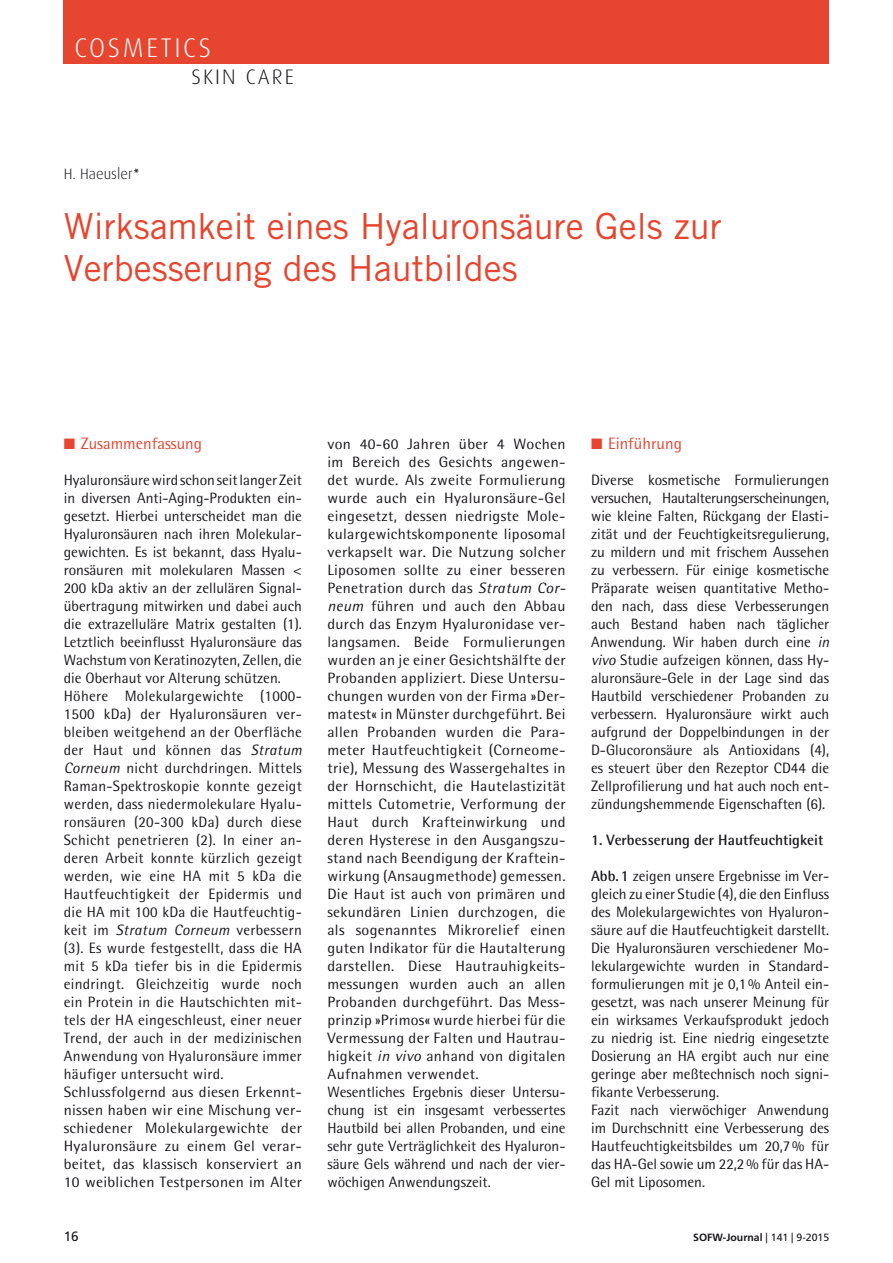
<style>
.page{position:relative;width:893px;height:1263px;background:#fff}
.page>*{position:absolute;margin:0;border:0;box-sizing:border-box;transform-origin:0 0}
.t1{font:36px/42px "Trade Gothic";color:#e6452f}
.t2{font:300 27px "Dax";color:#fff}
.t3{font:300 21px "Dax";letter-spacing:.1em;color:#1a171c}
.t4{font:16.5px "Rotis Semi Sans";color:#e6452f}
.t5{font:15px/18px "Rotis Semi Sans";letter-spacing:.02em;color:#1a171c}
.t6{font:15px/18px "Rotis Semi Sans";letter-spacing:.02em;color:#1a171c;scale:1.04 1}
.t7{font:15px/18px "Rotis Semi Sans";color:#1a171c}
.t8{font:700 15px "Rotis Semi Sans";color:#1a171c}
.t9{font:300 15px "Dax";color:#1a171c}
.t10{font:13.5px "Frutiger CE";color:#1a171c}
.t11{font:700 10.5px "Frutiger";color:#1a171c}
.s1{font-family:"Rotis Semi Sans";font-weight:400;font-style:italic}
.s2{font-style:italic}
.s3{font-weight:700}
.s4{font-family:"Frutiger CE";font-weight:400}
</style>
<div class="page">
<div style="left:64px;top:0;width:765px;height:64px;background:#e6452f"></div>
<h2 class="t2" style="left:74px;top:33px;width:138px">Cosmetics</h2>
<h3 class="t3" style="left:191px;top:66px;width:101px">SKI N CARE</h3>
<p class="t9" style="left:64px;top:165px;width:75px">H. Haeusler<span class="s1">*</span></p>
<h1 class="t1" style="left:64px;top:204px;width:659px">Wirksamkeit eines Hyaluronsäure Gels zur<br>Verbesserung des Hautbildes</h1>
<p class="t4" style="left:64px;top:433px;width:140px">■ Zusammenfassung</p>
<p class="t5" style="left:64px;top:470px;width:240px">Hyaluronsäure wird schon seit langer Zeit in diversen Anti-Aging-Produkten ein&shy;gesetzt. Hierbei unterscheidet man die Hyaluronsäuren nach ihren Molekular&shy;gewichten. Es ist bekannt, dass Hyalu&shy;ronsäuren mit molekularen Massen &lt; 200 kDa aktiv an der zellulären Signal&shy;übertragung mitwirken und dabei auch die extrazelluläre Matrix gestalten (1).<br>Letztlich beeinflusst Hyaluronsäure das Wachstum von Keratinozyten, Zellen, die die Oberhaut vor Alterung schützen.<br>Höhere Molekulargewichte (1000- 1500 kDa) der Hyaluronsäuren ver&shy;bleiben weitgehend an der Oberfläche der Haut und können das <span class="s2">Stratum Corneum</span> nicht durchdringen. Mittels Raman-Spektroskopie konnte gezeigt werden, dass niedermolekulare Hyalu&shy;ronsäuren (20-300 kDa) durch diese Schicht penetrieren (2). In einer an&shy;deren Arbeit konnte kürzlich gezeigt werden, wie eine HA mit 5 kDa die Hautfeuchtigkeit der Epidermis und die HA mit 100 kDa die Hautfeuchtig&shy;keit im <span class="s2">Stratum Corneum</span> verbessern (3). Es wurde festgestellt, dass die HA mit 5 kDa tiefer bis in die Epidermis eindringt. Gleichzeitig wurde noch ein Protein in die Hautschichten mit&shy;tels der HA eingeschleust, einer neuer Trend, der auch in der medizinischen Anwendung von Hyaluronsäure immer häufiger untersucht wird.<br>Schlussfolgernd aus diesen Erkennt&shy;nissen haben wir eine Mischung ver&shy;schiedener Molekulargewichte der Hyaluronsäure zu einem Gel verar&shy;beitet, das klassisch konserviert an 10 weiblichen Testpersonen im Alter</p>
<p class="t6" style="left:327px;top:434px;width:231px">von 40-60 Jahren über 4 Wochen im Bereich des Gesichts angewen&shy;det wurde. Als zweite Formulierung wurde auch ein Hyaluronsäure-Gel eingesetzt, dessen niedrigste Mole&shy;kulargewichtskomponente liposomal verkapselt war. Die Nutzung solcher Liposomen sollte zu einer besseren Penetration durch das <span class="s2">Stratum Cor&shy;neum</span> führen und auch den Abbau durch das Enzym Hyaluronidase ver&shy;langsamen. Beide Formulierungen wurden an je einer Gesichtshälfte der Probanden appliziert. Diese Untersu&shy;chungen wurden von der Firma »Der&shy;matest« in Münster durchgeführt. Bei allen Probanden wurden die Para&shy;meter Hautfeuchtigkeit (Corneome&shy;trie), Messung des Wassergehaltes in der Hornschicht, die Hautelastizität mittels Cutometrie, Verformung der Haut durch Krafteinwirkung und deren Hysterese in den Ausgangszu&shy;stand nach Beendigung der Kraftein&shy;wirkung (Ansaugmethode) gemessen.<br>Die Haut ist auch von primären und sekundären Linien durchzogen, die als sogenanntes Mikrorelief einen guten Indikator für die Hautalterung darstellen. Diese Hautrauhigkeits&shy;messungen wurden auch an allen Probanden durchgeführt. Das Mess&shy;prinzip »Primos« wurde hierbei für die Vermessung der Falten und Hautrau&shy;higkeit <span class="s2">in vivo</span> anhand von digitalen Aufnahmen verwendet.<br>Wesentliches Ergebnis dieser Untersu&shy;chung ist ein insgesamt verbessertes Hautbild bei allen Probanden, und eine sehr gute Verträglichkeit des Hyaluron&shy;säure Gels während und nach der vier&shy;wöchigen Anwendungszeit.</p>
<p class="t4" style="left:591px;top:433px;width:92px">■ Einführung</p>
<p class="t5" style="left:591px;top:470px;width:240px;text-align:justify">Diverse kosmetische Formulierungen versuchen, Hautalterungserscheinungen, wie kleine Falten, Rückgang der Elasti&shy;zität und der Feuchtigkeitsregulierung, zu mildern und mit frischem Aussehen zu verbessern. Für einige kosmetische Präparate weisen quantitative Metho&shy;den nach, dass diese Verbesserungen auch Bestand haben nach täglicher Anwendung. Wir haben durch eine <span class="s2">in vivo</span> Studie aufzeigen können, dass Hy&shy;aluronsäure-Gele in der Lage sind das Hautbild verschiedener Probanden zu verbessern. Hyaluronsäure wirkt auch aufgrund der Doppelbindungen in der D-Glucoronsäure als Antioxidans (4), es steuert über den Rezeptor CD44 die Zellprofilierung und hat auch noch ent&shy;zündungshemmende Eigenschaften (6).</p>
<p class="t8" style="left:591px;top:830px;width:234px">1. Verbesserung der Hautfeuchtigkeit</p>
<p class="t7" style="left:591px;top:866px;width:240px"><span class="s3">Abb.1</span> zeigen unsere Ergebnisse im Ver&shy;gleich zu einer Studie (4), die den Einfluss des Molekulargewichtes von Hyaluron&shy;säure auf die Hautfeuchtigkeit darstellt.<br>Die Hyaluronsäuren verschiedener Mo&shy;lekulargewichte wurden in Standard&shy;formulierungen mit je 0,1% Anteil ein&shy;gesetzt, was nach unserer Meinung für ein wirksames Verkaufsprodukt jedoch zu niedrig ist. Eine niedrig eingesetzte Dosierung an HA ergibt auch nur eine geringe aber meßtechnisch noch signi&shy;fikante Verbesserung.<br>Fazit nach vierwöchiger Anwendung im Durchschnitt eine Verbesserung des Hautfeuchtigkeitsbildes um 20,7% für das HA-Gel sowie um 22,2% für das HA-Gel mit Liposomen.</p>
<p class="t10" style="left:64px;top:1228px;width:17px">16</p>
<p class="t11" style="left:693px;top:1231px;width:137px">SOFW-Journal <span class="s4">| 141 | 9-2015</span></p>
</div>
